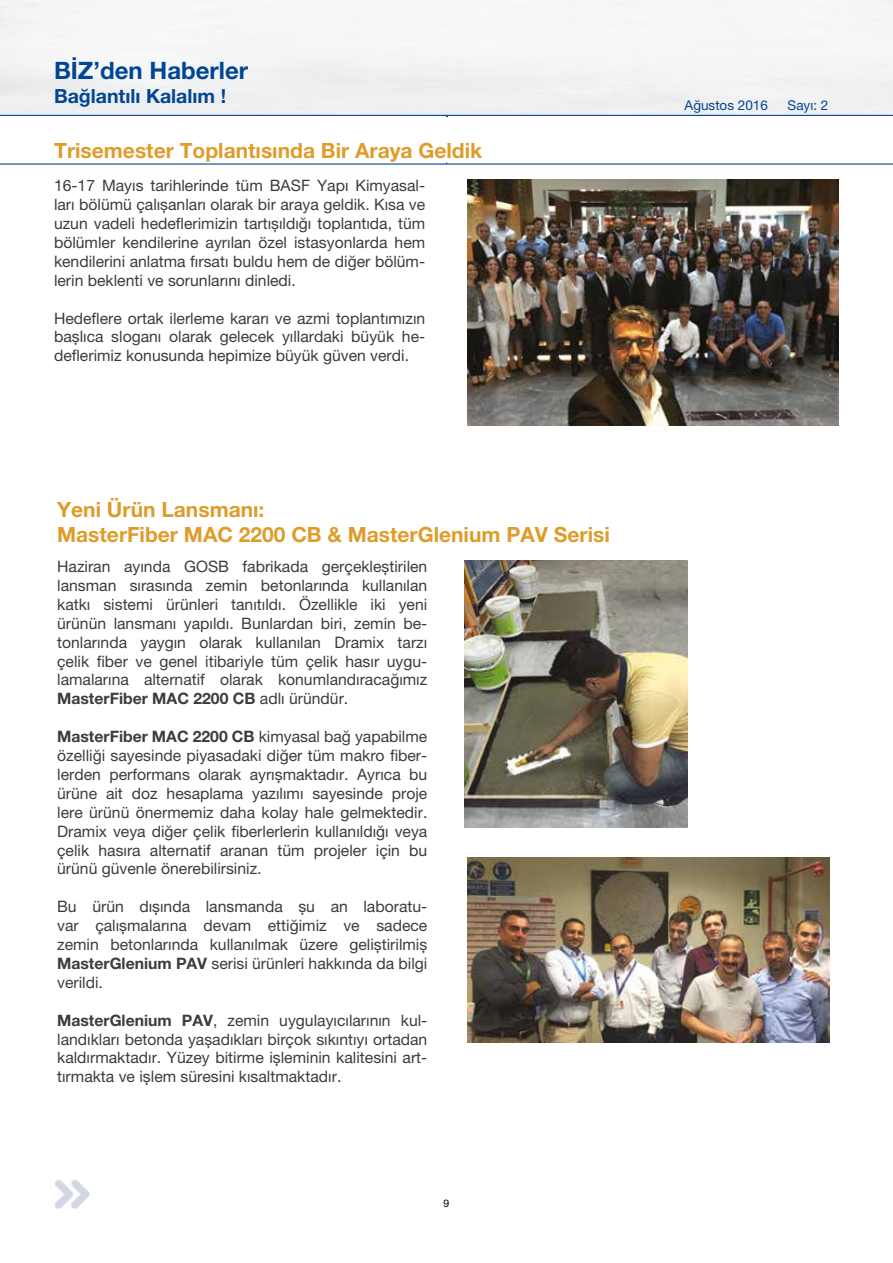
<style>
.page{position:relative;width:893px;height:1263px;background:#fff}
.page>*{position:absolute;margin:0;border:0;box-sizing:border-box;transform-origin:0 0}
.t1{font:700 24px "Helvetica Neue LT Pro";color:#014694}
.t2{font:700 21px/25.2px "Helvetica Neue LT Pro";color:#de9c2b}
.t3{font:700 19.5px "Helvetica Neue LT Pro";color:#014694}
.t4{font:15.75px/18.9px "Helvetica Neue LT Pro";color:#3c3c3b;text-align:justify}
.t5{font:13.5px "Helvetica Neue LT Pro";color:#014694}
.t6{font:10.5px "Helvetica Neue LT Pro";color:#000}
.s1{font-weight:700}
</style>
<div class="page">
<img style="left:55px;top:1180px;width:35px;height:29px">
<hr style="left:0;top:115px;width:893px;height:1px;background:#014694">
<hr style="left:0;top:163px;width:893px;height:2px;background:#014694">
<img style="left:468px;top:179px;width:371px;height:247px">
<img style="left:468px;top:858px;width:362px;height:185px">
<img style="left:464px;top:561px;width:224px;height:267px">
<h1 class="t1" style="left:54px;top:56px;width:196px">BİZ’den Haberler</h1>
<p class="t3" style="left:54px;top:83px;width:174px">Bağlantılı Kalalım !</p>
<h2 class="t2" style="left:54px;top:137px;width:429px">Trisemester Toplantısında Bir Araya Geldik</h2>
<p class="t4" style="left:54px;top:176px;width:373px">16-17 Mayıs tarihlerinde tüm BASF Yapı Kimyasal&shy;ları bölümü çalışanları olarak bir araya geldik. Kısa ve uzun vadeli hedeflerimizin tartışıldığı toplantıda, tüm bölümler kendilerine ayrılan özel istasyonlarda hem kendilerini anlatma fırsatı buldu hem de diğer bölüm&shy;lerin beklenti ve sorunlarını dinledi.</p>
<p class="t4" style="left:54px;top:308px;width:373px">Hedeflere ortak ilerleme kararı ve azmi toplantımızın başlıca sloganı olarak gelecek yıllardaki büyük he&shy;deflerimiz konusunda hepimize büyük güven verdi.</p>
<h2 class="t2" style="left:57px;top:497px;width:554px">Yeni Ürün Lansmanı:<br>MasterFiber MAC 2200 CB &amp; MasterGlenium PAV Serisi</h2>
<p class="t4" style="left:57px;top:557px;width:372px">Haziran ayında GOSB fabrikada gerçekleştirilen lansman sırasında zemin betonlarında kullanılan katkı sistemi ürünleri tanıtıldı. Özellikle iki yeni ürünün lansmanı yapıldı. Bunlardan biri, zemin be&shy;tonlarında yaygın olarak kullanılan Dramix tarzı çelik fiber ve genel itibariyle tüm çelik hasır uygu&shy;lamalarına alternatif olarak konumlandıracağımız <span class="s1">MasterFiber MAC 2200 CB</span> adlı üründür.</p>
<p class="t4" style="left:57px;top:727px;width:372px"><span class="s1">MasterFiber MAC 2200 CB</span> kimyasal bağ yapabilme özelliği sayesinde piyasadaki diğer tüm makro fiber&shy;lerden performans olarak ayrışmaktadır. Ayrıca bu ürüne ait doz hesaplama yazılımı sayesinde proje lere ürünü önermemiz daha kolay hale gelmektedir.<br>Dramix veya diğer çelik fiberlerlerin kullanıldığı veya çelik hasıra alternatif aranan tüm projeler için bu ürünü güvenle önerebilirsiniz.</p>
<p class="t4" style="left:57px;top:897px;width:372px">Bu ürün dışında lansmanda şu an laboratu&shy;var çalışmalarına devam ettiğimiz ve sadece zemin betonlarında kullanılmak üzere geliştirilmiş <span class="s1">MasterGlenium PAV</span> serisi ürünleri hakkında da bilgi verildi.</p>
<p class="t4" style="left:57px;top:1010px;width:372px"><span class="s1">MasterGlenium PAV</span>, zemin uygulayıcılarının kul&shy;landıkları betonda yaşadıkları birçok sıkıntıyı ortadan kaldırmaktadır. Yüzey bitirme işleminin kalitesini art&shy;tırmakta ve işlem süresini kısaltmaktadır.</p>
<p class="t6" style="left:444px;top:1197px;width:7px">9</p>
<p class="t5" style="left:685px;top:98px;width:85px">Ağustos 2016</p>
<p class="t5" style="left:788px;top:98px;width:42px">Sayı: 2</p>
</div>
